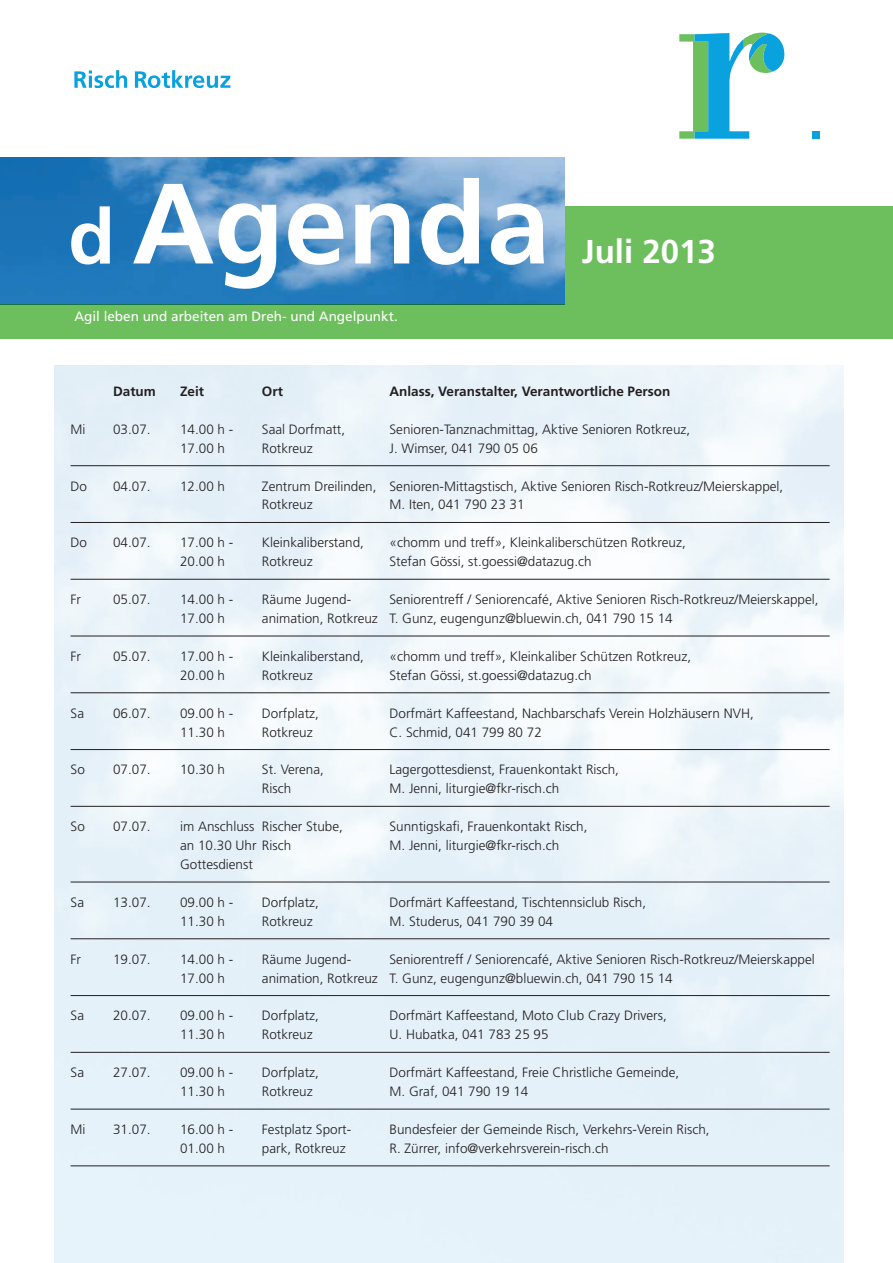
<style>
.page{position:relative;width:893px;height:1263px;background:#fff}
.page>*{position:absolute;margin:0;border:0;box-sizing:border-box;transform-origin:0 0}
.t1{font:700 33px "Frutiger LT Std";color:#fff}
.t2{font:300 13.5px/18.9px "Frutiger LT Std";color:#231f20}
.t3{font:700 13.5px "Frutiger LT Std";color:#231f20}
.t4{font:13.5px "Frutiger LT Std";color:#fff}
</style>
<div class="page">
<hr style="left:71px;top:465px;width:759px;height:1px;background:#231f20">
<hr style="left:71px;top:522px;width:759px;height:1px;background:#231f20">
<hr style="left:71px;top:579px;width:759px;height:1px;background:#231f20">
<hr style="left:71px;top:636px;width:759px;height:1px;background:#231f20">
<hr style="left:71px;top:692px;width:759px;height:1px;background:#231f20">
<hr style="left:71px;top:749px;width:759px;height:1px;background:#231f20">
<hr style="left:71px;top:806px;width:759px;height:1px;background:#231f20">
<hr style="left:71px;top:882px;width:759px;height:1px;background:#231f20">
<hr style="left:71px;top:938px;width:759px;height:1px;background:#231f20">
<hr style="left:71px;top:995px;width:759px;height:1px;background:#231f20">
<hr style="left:71px;top:1052px;width:759px;height:1px;background:#231f20">
<hr style="left:71px;top:1109px;width:759px;height:1px;background:#231f20">
<hr style="left:71px;top:1165px;width:759px;height:1px;background:#231f20">
<div style="left:0;top:207px;width:893px;height:132px;background:#6dbf5d"></div>
<img style="left:0;top:157px;width:565px;height:147px">
<svg style="left:679px;top:33px;width:105px;height:106px"></svg>
<div style="left:812px;top:131px;width:7px;height:8px;background:#09a1de"></div>
<svg style="left:74px;top:70px;width:53px;height:18px"></svg>
<svg style="left:135px;top:70px;width:95px;height:18px"></svg>
<svg style="left:133px;top:178px;width:411px;height:111px;background:#88b4d9"></svg>
<svg style="left:71px;top:206px;width:39px;height:58px;background:#96bfdd"></svg>
<p class="t4" style="left:74px;top:308px;width:325px">Agil leben und arbeiten am Dreh- und Angelpunkt.</p>
<h1 class="t1" style="left:582px;top:233px;width:135px">Juli 2013</h1>
<p class="t3" style="left:113px;top:383px;width:44px">Datum</p>
<p class="t3" style="left:180px;top:383px;width:26px">Zeit</p>
<p class="t3" style="left:262px;top:383px;width:23px">Ort</p>
<p class="t3" style="left:389px;top:383px;width:282px">Anlass, Veranstalter, Verantwortliche Person</p>
<p class="t2" style="left:71px;top:420px;width:16px">Mi</p>
<p class="t2" style="left:113px;top:420px;width:39px">03.07.</p>
<p class="t2" style="left:180px;top:420px;width:55px">14.00 h -</p>
<p class="t2" style="left:262px;top:420px;width:85px">Saal Dorfmatt,</p>
<p class="t2" style="left:389px;top:420px;width:302px">Senioren-Tanznachmittag, Aktive Senioren Rotkreuz,</p>
<p class="t2" style="left:180px;top:439px;width:47px">17.00 h</p>
<p class="t2" style="left:262px;top:439px;width:52px">Rotkreuz</p>
<p class="t2" style="left:389px;top:439px;width:150px">J. Wimser, 041 790 05 06</p>
<p class="t2" style="left:71px;top:477px;width:18px">Do</p>
<p class="t2" style="left:113px;top:477px;width:39px">04.07.</p>
<p class="t2" style="left:180px;top:477px;width:47px">12.00 h</p>
<p class="t2" style="left:262px;top:477px;width:523px">Zentrum Dreilinden, Senioren-Mittagstisch, Aktive Senioren Risch-Rotkreuz/Meierskappel,<br>Rotkreuz</p>
<p class="t2" style="left:389px;top:495px;width:137px">M. Iten, 041 790 23 31</p>
<p class="t2" style="left:71px;top:533px;width:18px">Do</p>
<p class="t2" style="left:113px;top:533px;width:39px">04.07.</p>
<p class="t2" style="left:180px;top:533px;width:55px">17.00 h -</p>
<p class="t2" style="left:262px;top:533px;width:104px">Kleinkaliberstand,</p>
<p class="t2" style="left:389px;top:533px;width:298px">«chomm und treff», Kleinkaliberschützen Rotkreuz,</p>
<p class="t2" style="left:180px;top:552px;width:47px">20.00 h</p>
<p class="t2" style="left:262px;top:552px;width:52px">Rotkreuz</p>
<p class="t2" style="left:389px;top:552px;width:204px">Stefan Gössi, st.goessi@datazug.ch</p>
<p class="t2" style="left:71px;top:590px;width:12px">Fr</p>
<p class="t2" style="left:113px;top:590px;width:39px">05.07.</p>
<p class="t2" style="left:180px;top:590px;width:55px">14.00 h -</p>
<p class="t2" style="left:262px;top:590px;width:91px">Räume Jugend-</p>
<p class="t2" style="left:389px;top:590px;width:431px">Seniorentreff / Seniorencafé, Aktive Senioren Risch-Rotkreuz/Meierskappel,</p>
<p class="t2" style="left:180px;top:609px;width:47px">17.00 h</p>
<p class="t2" style="left:262px;top:609px;width:412px">animation, Rotkreuz T. Gunz, eugengunz@bluewin.ch, 041 790 15 14</p>
<p class="t2" style="left:71px;top:647px;width:12px">Fr</p>
<p class="t2" style="left:113px;top:647px;width:39px">05.07.</p>
<p class="t2" style="left:180px;top:647px;width:55px">17.00 h -</p>
<p class="t2" style="left:262px;top:647px;width:104px">Kleinkaliberstand,</p>
<p class="t2" style="left:389px;top:647px;width:303px">«chomm und treff», Kleinkaliber Schützen Rotkreuz,</p>
<p class="t2" style="left:180px;top:666px;width:47px">20.00 h</p>
<p class="t2" style="left:262px;top:666px;width:52px">Rotkreuz</p>
<p class="t2" style="left:389px;top:666px;width:204px">Stefan Gössi, st.goessi@datazug.ch</p>
<p class="t2" style="left:71px;top:704px;width:15px">Sa</p>
<p class="t2" style="left:113px;top:704px;width:39px">06.07.</p>
<p class="t2" style="left:180px;top:704px;width:55px">09.00 h -</p>
<p class="t2" style="left:262px;top:704px;width:58px">Dorfplatz,</p>
<p class="t2" style="left:389px;top:704px;width:366px">Dorfmärt Kaffeestand, Nachbarschafs Verein Holzhäusern NVH,</p>
<p class="t2" style="left:180px;top:723px;width:47px">11.30 h</p>
<p class="t2" style="left:262px;top:723px;width:52px">Rotkreuz</p>
<p class="t2" style="left:389px;top:723px;width:154px">C. Schmid, 041 799 80 72</p>
<p class="t2" style="left:71px;top:760px;width:16px">So</p>
<p class="t2" style="left:113px;top:760px;width:39px">07.07.</p>
<p class="t2" style="left:180px;top:760px;width:47px">10.30 h</p>
<p class="t2" style="left:262px;top:760px;width:64px">St. Verena,</p>
<p class="t2" style="left:389px;top:760px;width:231px">Lagergottesdienst, Frauenkontakt Risch,</p>
<p class="t2" style="left:262px;top:779px;width:31px">Risch</p>
<p class="t2" style="left:389px;top:779px;width:171px">M. Jenni, liturgie@fkr-risch.ch</p>
<p class="t2" style="left:71px;top:817px;width:16px">So</p>
<p class="t2" style="left:113px;top:817px;width:39px">07.07.</p>
<p class="t2" style="left:180px;top:817px;width:164px">im Anschluss Rischer Stube,</p>
<p class="t2" style="left:389px;top:817px;width:200px">Sunntigskafi, Frauenkontakt Risch,</p>
<p class="t2" style="left:180px;top:836px;width:113px">an 10.30 Uhr Risch</p>
<p class="t2" style="left:389px;top:836px;width:171px">M. Jenni, liturgie@fkr-risch.ch</p>
<p class="t2" style="left:180px;top:855px;width:74px">Gottesdienst</p>
<p class="t2" style="left:71px;top:893px;width:15px">Sa</p>
<p class="t2" style="left:113px;top:893px;width:39px">13.07.</p>
<p class="t2" style="left:180px;top:893px;width:55px">09.00 h -</p>
<p class="t2" style="left:262px;top:893px;width:58px">Dorfplatz,</p>
<p class="t2" style="left:389px;top:893px;width:258px">Dorfmärt Kaffeestand, Tischtennsiclub Risch,</p>
<p class="t2" style="left:180px;top:912px;width:47px">11.30 h</p>
<p class="t2" style="left:262px;top:912px;width:52px">Rotkreuz</p>
<p class="t2" style="left:389px;top:912px;width:165px">M. Studerus, 041 790 39 04</p>
<p class="t2" style="left:71px;top:950px;width:12px">Fr</p>
<p class="t2" style="left:113px;top:950px;width:39px">19.07.</p>
<p class="t2" style="left:180px;top:950px;width:55px">14.00 h -</p>
<p class="t2" style="left:262px;top:950px;width:91px">Räume Jugend-</p>
<p class="t2" style="left:389px;top:950px;width:427px">Seniorentreff / Seniorencafé, Aktive Senioren Risch-Rotkreuz/Meierskappel</p>
<p class="t2" style="left:180px;top:969px;width:47px">17.00 h</p>
<p class="t2" style="left:262px;top:969px;width:412px">animation, Rotkreuz T. Gunz, eugengunz@bluewin.ch, 041 790 15 14</p>
<p class="t2" style="left:71px;top:1006px;width:15px">Sa</p>
<p class="t2" style="left:113px;top:1006px;width:39px">20.07.</p>
<p class="t2" style="left:180px;top:1006px;width:55px">09.00 h -</p>
<p class="t2" style="left:262px;top:1006px;width:58px">Dorfplatz,</p>
<p class="t2" style="left:389px;top:1006px;width:279px">Dorfmärt Kaffeestand, Moto Club Crazy Drivers,</p>
<p class="t2" style="left:180px;top:1025px;width:47px">11.30 h</p>
<p class="t2" style="left:262px;top:1025px;width:52px">Rotkreuz</p>
<p class="t2" style="left:389px;top:1025px;width:161px">U. Hubatka, 041 783 25 95</p>
<p class="t2" style="left:71px;top:1063px;width:15px">Sa</p>
<p class="t2" style="left:113px;top:1063px;width:39px">27.07.</p>
<p class="t2" style="left:180px;top:1063px;width:55px">09.00 h -</p>
<p class="t2" style="left:262px;top:1063px;width:58px">Dorfplatz,</p>
<p class="t2" style="left:389px;top:1063px;width:291px">Dorfmärt Kaffeestand, Freie Christliche Gemeinde,</p>
<p class="t2" style="left:180px;top:1082px;width:47px">11.30 h</p>
<p class="t2" style="left:262px;top:1082px;width:52px">Rotkreuz</p>
<p class="t2" style="left:389px;top:1082px;width:140px">M. Graf, 041 790 19 14</p>
<p class="t2" style="left:71px;top:1120px;width:16px">Mi</p>
<p class="t2" style="left:113px;top:1120px;width:39px">31.07.</p>
<p class="t2" style="left:180px;top:1120px;width:55px">16.00 h -</p>
<p class="t2" style="left:262px;top:1120px;width:91px">Festplatz Sport-</p>
<p class="t2" style="left:389px;top:1120px;width:322px">Bundesfeier der Gemeinde Risch, Verkehrs-Verein Risch,</p>
<p class="t2" style="left:180px;top:1139px;width:47px">01.00 h</p>
<p class="t2" style="left:262px;top:1139px;width:85px">park, Rotkreuz</p>
<p class="t2" style="left:389px;top:1139px;width:221px">R. Zürrer, info@verkehrsverein-risch.ch</p>
</div>
